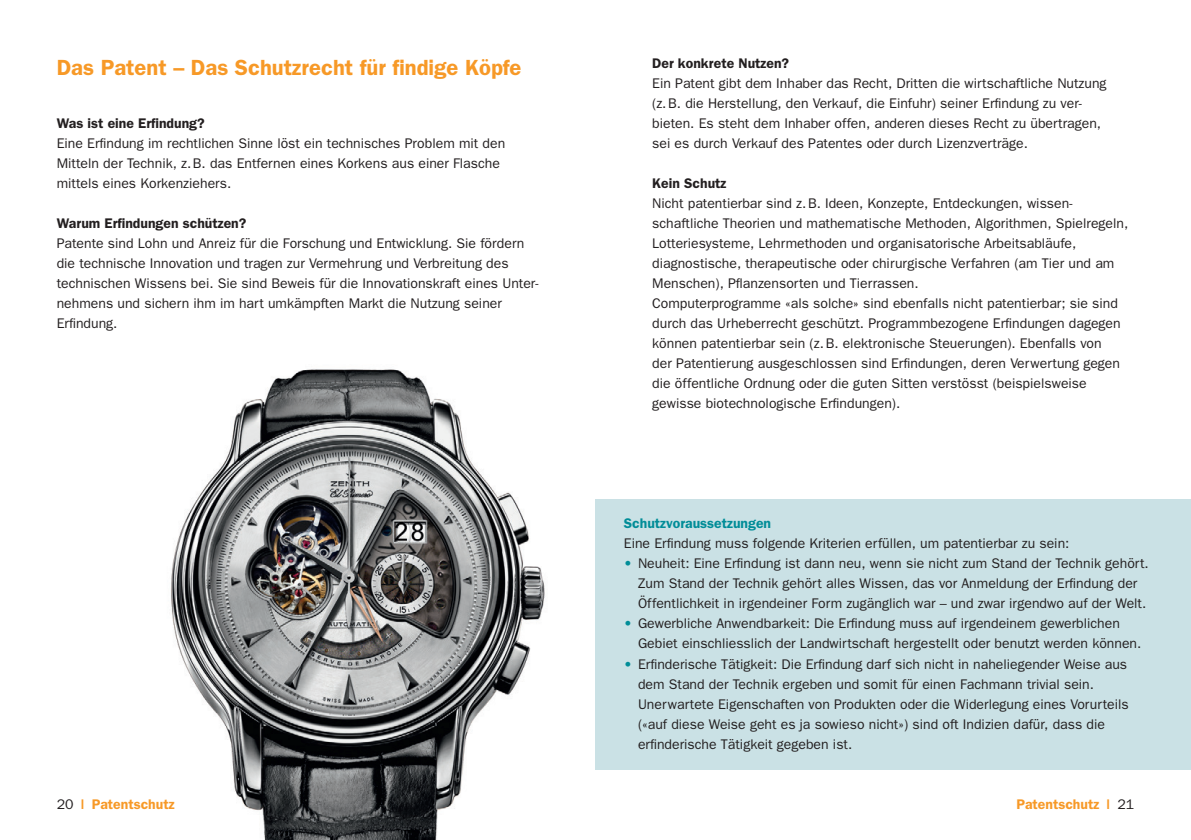
<style>
.page{position:relative;width:1191px;height:840px;background:#fff}
.page>*{position:absolute;margin:0;border:0;box-sizing:border-box;transform-origin:0 0}
.t1{font:600 22px "Franklin Gothic";color:#f79927}
.t2{font:14px/20px "Franklin Gothic";color:#231f20}
.t3{font:600 14px "Franklin Gothic";color:#231f20}
.t4{font:600 14px "Franklin Gothic";color:#f79927}
.t5{font:600 14px "Franklin Gothic";color:#018d98}
.s1{font-weight:400;color:#231f20}
.s2{color:#018d98}
</style>
<div class="page">
<img style="left:171px;top:369px;width:374px;height:470px">
<div style="left:595px;top:499px;width:596px;height:270px;background:#cae1e5"></div>
<h2 class="t1" style="left:57px;top:54px;width:466px">Das Patent – Das Schutzrecht für findige Köpfe</h2>
<h3 class="t3" style="left:57px;top:115px;width:149px">Was ist eine Erfindung?</h3>
<p class="t2" style="left:57px;top:133px;width:450px">Eine Erfindung im rechtlichen Sinne löst ein technisches Problem mit den<br>Mitteln der Technik, z. B. das Entfernen eines Korkens aus einer Flasche mittels eines Korkenziehers.</p>
<h3 class="t3" style="left:57px;top:215px;width:191px">Warum Erfindungen schützen?</h3>
<p class="t2" style="left:57px;top:233px;width:483px">Patente sind Lohn und Anreiz für die Forschung und Entwicklung. Sie fördern die technische Innovation und tragen zur Vermehrung und Verbreitung des technischen Wissens bei. Sie sind Beweis für die Innovationskraft eines Unter&shy;nehmens und sichern ihm im hart umkämpften Markt die Nutzung seiner Erfindung.</p>
<p class="t4" style="left:57px;top:795px;width:119px"><span class="s1">20</span> | Patentschutz</p>
<h3 class="t3" style="left:652px;top:55px;width:138px">Der konkrete Nutzen?</h3>
<p class="t2" style="left:652px;top:73px;width:456px">Ein Patent gibt dem Inhaber das Recht, Dritten die wirtschaftliche Nutzung (z. B. die Herstellung, den Verkauf, die Einfuhr) seiner Erfindung zu ver&shy;bieten. Es steht dem Inhaber offen, anderen dieses Recht zu übertragen, sei es durch Verkauf des Patentes oder durch Lizenzverträge.</p>
<h3 class="t3" style="left:652px;top:175px;width:76px">Kein Schutz</h3>
<p class="t2" style="left:652px;top:193px;width:477px">Nicht patentierbar sind z. B. Ideen, Konzepte, Entdeckungen, wissen&shy;schaftliche Theorien und mathematische Methoden, Algorithmen, Spielregeln, Lotteriesysteme, Lehrmethoden und organisatorische Arbeitsabläufe, diagnostische, therapeutische oder chirurgische Verfahren (am Tier und am Menschen), Pflanzensorten und Tierrassen.</p>
<p class="t2" style="left:652px;top:293px;width:470px">Computerprogramme «als solche» sind ebenfalls nicht patentierbar; sie sind durch das Urheberrecht geschützt. Programmbezogene Erfindungen dagegen können patentierbar sein (z. B. elektronische Steuerungen). Ebenfalls von der Patentierung ausgeschlossen sind Erfindungen, deren Verwertung gegen die öffentliche Ordnung oder die guten Sitten verstösst (beispielsweise gewisse biotechnologische Erfindungen).</p>
<h3 class="t5" style="left:624px;top:515px;width:149px">Schutzvoraussetzungen</h3>
<p class="t2" style="left:624px;top:533px;width:447px">Eine Erfindung muss folgende Kriterien erfüllen, um patentierbar zu sein:</p>
<p class="t2" style="left:638px;top:553px;width:512px;text-indent:-14px"><span class="s2">•</span> Neuheit: Eine Erfindung ist dann neu, wenn sie nicht zum Stand der Technik gehört.<br>Zum Stand der Technik gehört alles Wissen, das vor Anmeldung der Erfindung der<br>Öffentlichkeit in irgendeiner Form zugänglich war – und zwar irgendwo auf der Welt.</p>
<p class="t2" style="left:638px;top:613px;width:505px;text-indent:-14px"><span class="s2">•</span> Gewerbliche Anwendbarkeit: Die Erfindung muss auf irgendeinem gewerblichen<br>Gebiet einschliesslich der Landwirtschaft hergestellt oder benutzt werden können.</p>
<p class="t2" style="left:638px;top:653px;width:492px;text-indent:-14px"><span class="s2">•</span> Erfinderische Tätigkeit: Die Erfindung darf sich nicht in naheliegender Weise aus dem Stand der Technik ergeben und somit für einen Fachmann trivial sein.<br>Unerwartete Eigenschaften von Produkten oder die Widerlegung eines Vorurteils («auf diese Weise geht es ja sowieso nicht») sind oft Indizien dafür, dass die erfinderische Tätigkeit gegeben ist.</p>
<p class="t4" style="left:1016px;top:795px;width:119px">Patentschutz | <span class="s1">21</span></p>
</div>
